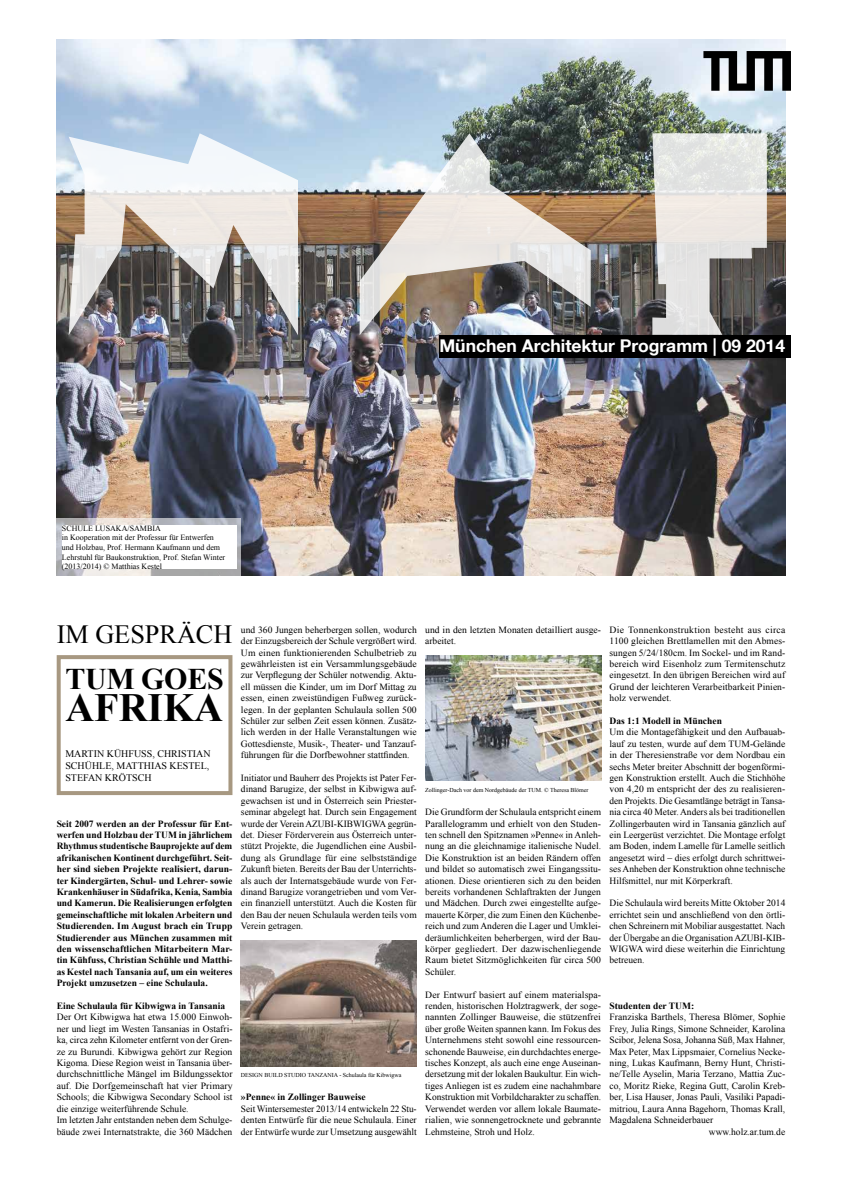
<style>
.page{position:relative;width:842px;height:1191px;background:#fff}
.page>*{position:absolute;margin:0;border:0;box-sizing:border-box;transform-origin:0 0}
.t1{font:700 40px "Times New Roman";color:#000}
.t2{font:700 30px "Times New Roman";letter-spacing:-.01em;color:#000}
.t3{font:26.2px "Times New Roman";color:#000}
.t4{font:700 17.5px "TUM Neue Helvetica";color:#fff}
.t5{font:10px/12px "Times New Roman";color:#000}
.t6{font:9.5px/11.4px "Times New Roman";color:#000;text-align:justify}
.t7{font:700 9.5px/11.4px "Times New Roman";color:#000;text-align:justify}
.t8{font:8px/9.6px "Times New Roman";color:#000}
.t9{font:6px "Times New Roman";color:#000}
</style>
<div class="page">
<img style="left:57px;top:40px;width:728px;height:535px">
<svg style="left:57px;top:518px;width:184px;height:57px;background:#c2c1c3"></svg>
<div style="left:62px;top:525px;width:175px;height:44px;background:#fff"></div>
<div style="left:57px;top:655px;width:175px;height:140px;border:4px solid #a79881"></div>
<img style="left:425px;top:655px;width:176px;height:126px">
<img style="left:241px;top:940px;width:176px;height:126px">
<img style="left:69px;top:133px;width:229px;height:202px">
<svg style="left:703px;top:51px;width:88px;height:40px"></svg>
<img style="left:360px;top:133px;width:231px;height:202px">
<svg style="left:652px;top:133px;width:115px;height:202px;background:#c4c3c0"></svg>
<div style="left:439px;top:335px;width:352px;height:22px;background:#000"></div>
<h3 class="t4" style="left:439px;top:335px;width:347px">München Architektur Programm | 09 2014</h3>
<p class="t8" style="left:62px;top:523px;width:165px">Schule Lusaka/Sambia<br>in Kooperation mit der Professur für Entwerfen und Holzbau, Prof. Hermann Kaufmann und dem Lehrstuhl für Baukonstruktion, Prof. Stefan Winter (2013/2014) © Matthias Kestel</p>
<h3 class="t3" style="left:57px;top:617px;width:158px">IM GESPRÄCH</h3>
<h2 class="t2" style="left:65px;top:658px;width:160px">TUM GOES</h2>
<h1 class="t1" style="left:65px;top:679px;width:159px">AFRIKA</h1>
<p class="t5" style="left:65px;top:747px;width:147px">Martin Kühfuss , Chris tian<br>Schühle, Matthias Kes tel,<br>Stefan Kröts ch</p>
<p class="t7" style="left:57px;top:817px;width:177px">Seit 2007 werden an der Professur für Ent&shy;werfen und Holzbau der TUM in jährlichem Rhythmus studentische Bauprojekte auf dem afrikanischen Kontinent durchgeführt. Seit&shy;her sind sieben Projekte realisiert, darun&shy;ter Kindergärten, Schul- und Lehrer- sowie Krankenhäuser in Südafrika, Kenia, Sambia und Kamerun. Die Realisierungen erfolgten gemeinschaftliche mit lokalen Arbeitern und Studierenden. Im August brach ein Trupp Studierender aus München zusammen mit den wissenschaftlichen Mitarbeitern Mar&shy;tin Kühfuss, Christian Schühle und Matthi&shy;as Kestel nach Tansania auf, um ein weiteres Projekt umzusetzen – eine Schulaula.</p>
<p class="t7" style="left:57px;top:1000px;width:170px">Eine Schulaula für Kibwigwa in Tansania</p>
<p class="t6" style="left:57px;top:1011px;width:177px;text-align:left">Der Ort Kibwigwa hat etwa 15.000 Einwoh&shy;ner und liegt im Westen Tansanias in Ostafri&shy;ka, circa zehn Kilometer entfernt von der Gren&shy;ze zu Burundi. Kibwigwa gehört zur Region Kigoma. Diese Region weist in Tansania über&shy;durchschnittliche Mängel im Bildungssektor auf. Die Dorfgemeinschaft hat vier Primary Schools; die Kibwigwa Secondary School ist die einzige weiterführende Schule.<br>Im letzten Jahr entstanden neben dem Schulge&shy;bäude zwei Internatstrakte, die 360 Mädchen</p>
<p class="t6" style="left:241px;top:623px;width:177px">und 360 Jungen beherbergen sollen, wodurch der Einzugsbereich der Schule vergrößert wird.<br>Um einen funktionierenden Schulbetrieb zu gewährleisten ist ein Versammlungsgebäude zur Verpflegung der Schüler notwendig. Aktu&shy;ell müssen die Kinder, um im Dorf Mittag zu essen, einen zweistündigen Fußweg zurück&shy;legen. In der geplanten Schulaula sollen 500<br>Schüler zur selben Zeit essen können. Zusätz&shy;lich werden in der Halle Veranstaltungen wie Gottesdienste, Musik-, Theater- und Tanzauf&shy;führungen für die Dorfbewohner stattfinden.</p>
<p class="t6" style="left:241px;top:772px;width:177px">Initiator und Bauherr des Projekts ist Pater Fer&shy;dinand Barugize, der selbst in Kibwigwa auf&shy;gewachsen ist und in Österreich sein Priester&shy;seminar abgelegt hat. Durch sein Engagement wurde der Verein AZUBI -KIB WIGWA gegrün&shy;det. Dieser Förderverein aus Österreich unter&shy;stützt Projekte, die Jugendlichen eine Ausbil&shy;dung als Grundlage für eine selbstständige Zukunft bieten. Bereits der Bau der Unterrichts&shy;als auch der Internatsgebäude wurde von Fer&shy;dinand Barugize vorangetrieben und vom Ver&shy;ein finanziell unterstützt. Auch die Kosten für den Bau der neuen Schulaula werden teils vom Verein getragen.</p>
<p class="t9" style="left:241px;top:1071px;width:28px">DESIGN BUIL</p>
<p class="t9" style="left:278px;top:1071px;width:35px">D STUDIO TAN</p>
<p class="t9" style="left:320px;top:1071px;width:9px">ZANIA</p>
<p class="t9" style="left:339px;top:1071px;width:64px">- Schulaula für Kibwigwa</p>
<p class="t7" style="left:241px;top:1091px;width:126px">»Penne« in Zollinger Bauweise</p>
<p class="t6" style="left:241px;top:1102px;width:177px">Seit Wintersemester 2013/14 entwickeln 22 Stu&shy;denten Entwürfe für die neue Schulaula. Einer der Entwürfe wurde zur Umsetzung ausgewählt</p>
<p class="t6" style="left:425px;top:623px;width:177px">und in den letzten Monaten detailliert ausge&shy;arbeitet.</p>
<p class="t9" style="left:425px;top:786px;width:108px">Zollinger-Dach vor dem Nordgebäude der TUM</p>
<p class="t9" style="left:541px;top:786px;width:49px">. © Theresa Blömer</p>
<p class="t6" style="left:425px;top:806px;width:177px">Die Grundform der Schulaula entspricht einem Parallelogramm und erhielt von den Studen&shy;ten schnell den Spitznamen »Penne« in Anleh&shy;nung an die gleichnamige italienische Nudel.<br>Die Konstruktion ist an beiden Rändern offen und bildet so automatisch zwei Eingangssitu&shy;ationen. Diese orientieren sich zu den beiden bereits vorhandenen Schlaftrakten der Jungen und Mädchen. Durch zwei eingestellte aufge&shy;mauerte Körper, die zum Einen den Küchenbe&shy;reich und zum Anderen die Lager und Umklei&shy;deräumlichkeiten beherbergen, wird der Bau&shy;körper gegliedert. Der dazwischenliegende Raum bietet Sitzmöglichkeiten für circa 500<br>Schüler.</p>
<p class="t6" style="left:425px;top:988px;width:177px">Der Entwurf basiert auf einem materialspa&shy;renden, historischen Holztragwerk, der soge&shy;nannten Zollinger Bauweise, die stützenfrei über große Weiten spannen kann. Im Fokus des Unternehmens steht sowohl eine ressourcen&shy;schonende Bauweise, ein durchdachtes energe&shy;tisches Konzept, als auch eine enge Auseinan&shy;dersetzung mit der lokalen Baukultur. Ein wich&shy;tiges Anliegen ist es zudem eine nachahmbare Konstruktion mit Vorbildcharakter zu schaffen.<br>Verwendet werden vor allem lokale Baumate&shy;rialien, wie sonnengetrocknete und gebrannte Lehmsteine, Stroh und Holz.</p>
<p class="t6" style="left:609px;top:623px;width:178px">Die Tonnenkonstruktion besteht aus circa 1100 gleichen Brettlamellen mit den Abmes&shy;sungen 5/24/180cm. Im Sockel- und im Rand&shy;bereich wird Eisenholz zum Termitenschutz eingesetzt. In den übrigen Bereichen wird auf Grund der leichteren Verarbeitbarkeit Pinien&shy;holz verwendet.</p>
<p class="t7" style="left:609px;top:715px;width:114px">Das 1:1 Modell in München</p>
<p class="t6" style="left:609px;top:726px;width:177px">Um die Montagefähigkeit und den Aufbauab&shy;lauf zu testen, wurde auf dem TUM</p>
<p class="t6" style="left:609px;top:737px;width:178px;text-indent:140px">-Gelände in der Theresienstraße vor dem Nordbau ein sechs Meter breiter Abschnitt der bogenförmi&shy;gen Konstruktion erstellt. Auch die Stichhöhe von 4,20 m entspricht der des zu realisieren&shy;den Projekts. Die Gesamtlänge beträgt in Tansa&shy;nia circa 40 Meter. Anders als bei traditionellen Zollingerbauten wird in Tansania gänzlich auf ein Leergerüst verzichtet. Die Montage erfolgt am Boden, indem Lamelle für Lamelle seitlich angesetzt wird – dies erfolgt durch schrittwei&shy;ses Anheben der Konstruktion ohne technische Hilfsmittel, nur mit Körperkraft.</p>
<p class="t6" style="left:609px;top:897px;width:177px">Die Schulaula wird bereits Mitte Oktober 2014 errichtet sein und anschließend von den örtli&shy;chen Schreinern mit Mobiliar ausgestattet. Nach der Übergabe an die Organisation AZUBI -KIB - WIGWA wird diese weiterhin die Einrichtung betreuen.</p>
<p class="t7" style="left:609px;top:1000px;width:86px">Studenten der TUM:</p>
<p class="t6" style="left:609px;top:1011px;width:177px">Franziska Barthels, Theresa Blömer, Sophie</p>
<p class="t6" style="left:609px;top:1022px;width:177px">Frey, Julia Rings, Simone Schneider, Karolina</p>
<p class="t6" style="left:609px;top:1034px;width:177px">Scibor, Jelena Sosa, Johanna Süß, Max Hahner,</p>
<p class="t6" style="left:609px;top:1045px;width:177px">Max Peter, Max Lippsmaier, Cornelius Necke-</p>
<p class="t6" style="left:609px;top:1057px;width:177px">ning, Lukas Kaufmann, Berny Hunt, Christi-</p>
<p class="t6" style="left:609px;top:1068px;width:177px">ne/Telle Ayselin, Maria Terzano, Mattia Zuc-</p>
<p class="t6" style="left:609px;top:1079px;width:177px">co, Moritz Rieke, Regina Gutt, Carolin Kreb-</p>
<p class="t6" style="left:609px;top:1091px;width:177px">ber, Lisa Hauser, Jonas Pauli, Vasiliki Papadi-</p>
<p class="t6" style="left:609px;top:1102px;width:177px">mitriou, Laura Anna Bagehorn, Thomas Krall,</p>
<p class="t6" style="left:609px;top:1114px;width:105px">Magdalena Schneiderbauer</p>
<p class="t6" style="left:709px;top:1125px;width:78px">www.holz.ar.tum.de</p>
</div>
